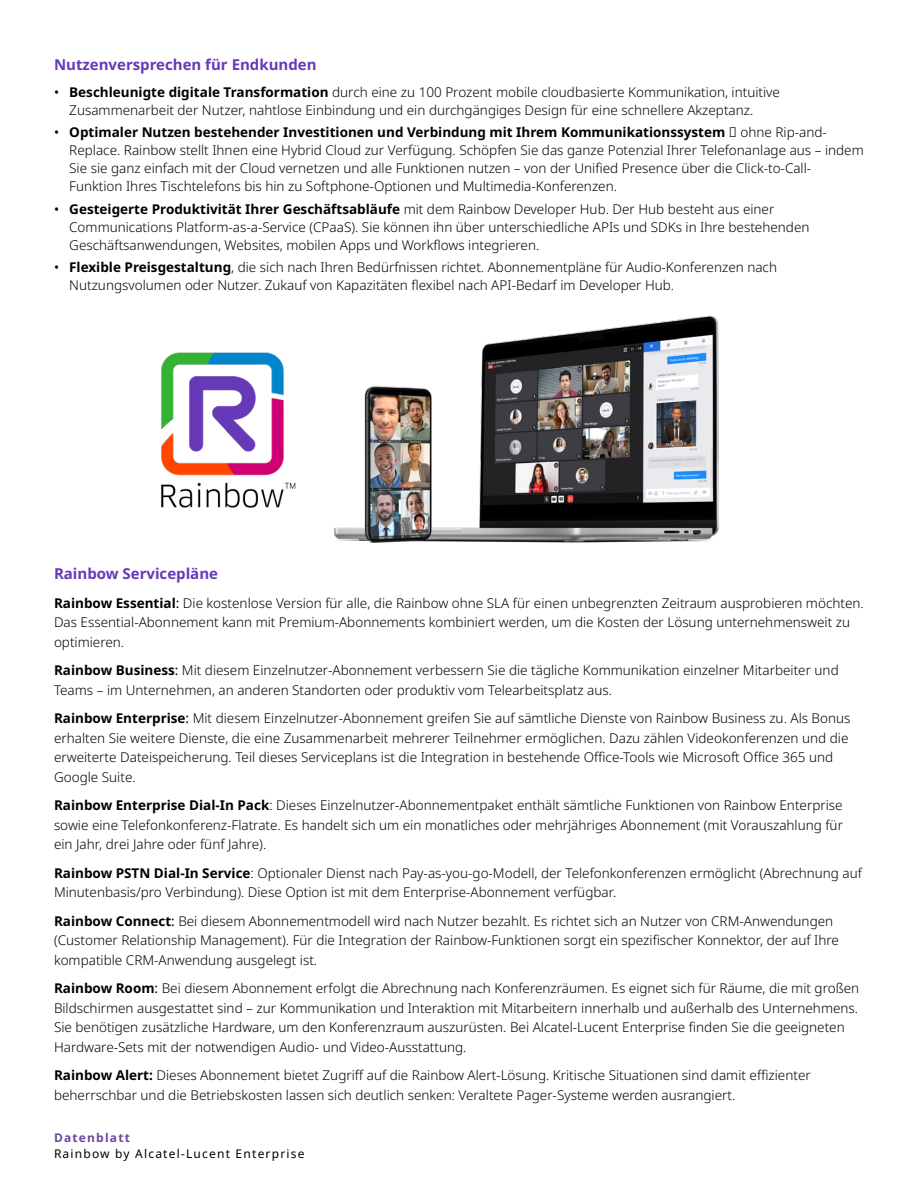
<style>
.page{position:relative;width:918px;height:1188px;background:#fff}
.page>*{position:absolute;margin:0;border:0;box-sizing:border-box;transform-origin:0 0}
.t1{font:700 15px "Noto Sans";color:#6639b7}
.t2{font:300 13.5px/19.5px "Noto Sans";color:#000}
.t3{font:12px "Noto Sans";letter-spacing:.1em;color:#000}
.t4{font:700 12px "Noto Sans";letter-spacing:.1em;color:#6b489d}
.s1{font-weight:400}
.s2{font-weight:700}
</style>
<div class="page">
<img style="left:334px;top:315px;width:385px;height:228px">
<img style="left:161px;top:352px;width:135px;height:156px">
<p class="t1" style="left:54px;top:54px;width:264px">Nutzenversprechen für Endkunden</p>
<p class="t2" style="left:69px;top:83px;width:712px;line-height:18px;text-indent:-15px"><span class="s1">•</span> <span class="s2">Beschleunigte digitale Transformation</span> durch eine zu 100 Prozent mobile cloudbasierte Kommunikation, intuitive<br>Zusammenarbeit der Nutzer, nahtlose Einbindung und ein durchgängiges Design für eine schnellere Akzeptanz.</p>
<p class="t2" style="left:69px;top:124px;width:796px;line-height:18px;text-indent:-15px"><span class="s1">•</span> <span class="s2">Optimaler Nutzen bestehender Investitionen und Verbindung mit Ihrem Kommunikationssystem</span> − ohne Rip-and-Replace. Rainbow stellt Ihnen eine Hybrid Cloud zur Verfügung. Schöpfen Sie das ganze Potenzial Ihrer Telefonanlage aus – indem Sie sie ganz einfach mit der Cloud vernetzen und alle Funktionen nutzen – von der Unified Presence über die Click-to-Call-Funktion Ihres Tischtelefons bis hin zu Softphone-Optionen und Multimedia-Konferenzen.</p>
<p class="t2" style="left:69px;top:200px;width:742px;line-height:18px;text-indent:-15px"><span class="s1">•</span> <span class="s2">Gesteigerte Produktivität Ihrer Geschäftsabläufe</span> mit dem Rainbow Developer Hub. Der Hub besteht aus einer<br>Communications Platform-as-a-Service (CPaaS). Sie können ihn über unterschiedliche APIs und SDKs in Ihre bestehenden<br>Geschäftsanwendungen, Websites, mobilen Apps und Workflows integrieren.</p>
<p class="t2" style="left:69px;top:258px;width:709px;line-height:18px;text-indent:-15px"><span class="s1">•</span> <span class="s2">Flexible Preisgestaltung</span>, die sich nach Ihren Bedürfnissen richtet. Abonnementpläne für Audio-Konferenzen nach<br>Nutzungsvolumen oder Nutzer. Zukauf von Kapazitäten flexibel nach API-Bedarf im Developer Hub.</p>
<p class="t1" style="left:54px;top:563px;width:166px">Rainbow Servicepläne</p>
<p class="t2" style="left:54px;top:594px;width:811px"><span class="s2">Rainbow Essential</span><span class="s1">:</span> Die kostenlose Version für alle, die Rainbow ohne SLA für einen unbegrenzten Zeitraum ausprobieren möchten.<br>Das Essential-Abonnement kann mit Premium-Abonnements kombiniert werden, um die Kosten der Lösung unternehmensweit zu optimieren.</p>
<p class="t2" style="left:54px;top:661px;width:786px"><span class="s2">Rainbow Business</span><span class="s1">:</span> Mit diesem Einzelnutzer-Abonnement verbessern Sie die tägliche Kommunikation einzelner Mitarbeiter und<br>Teams – im Unternehmen, an anderen Standorten oder produktiv vom Telearbeitsplatz aus.</p>
<p class="t2" style="left:54px;top:709px;width:798px"><span class="s2">Rainbow Enterprise</span><span class="s1">:</span> Mit diesem Einzelnutzer-Abonnement greifen Sie auf sämtliche Dienste von Rainbow Business zu. Als Bonus erhalten Sie weitere Dienste, die eine Zusammenarbeit mehrerer Teilnehmer ermöglichen. Dazu zählen Videokonferenzen und die erweiterte Dateispeicherung. Teil dieses Serviceplans ist die Integration in bestehende Office-Tools wie Microsoft Office 365 und Google Suite.</p>
<p class="t2" style="left:54px;top:796px;width:791px;text-align:justify"><span class="s2">Rainbow Enterprise Dial-In Pack</span>: Dieses Einzelnutzer-Abonnementpaket enthält sämtliche Funktionen von Rainbow Enterprise sowie eine Telefonkonferenz-Flatrate. Es handelt sich um ein monatliches oder mehrjähriges Abonnement (mit Vorauszahlung für ein Jahr, drei Jahre oder fünf Jahre).</p>
<p class="t2" style="left:54px;top:864px;width:809px"><span class="s2">Rainbow PSTN Dial-In Service</span>: Optionaler Dienst nach Pay-as-you-go-Modell, der Telefonkonferenzen ermöglicht (Abrechnung auf<br>Minutenbasis/pro Verbindung). Diese Option ist mit dem Enterprise-Abonnement verfügbar.</p>
<p class="t2" style="left:54px;top:912px;width:786px"><span class="s2">Rainbow Connect</span><span class="s1">:</span> Bei diesem Abonnementmodell wird nach Nutzer bezahlt. Es richtet sich an Nutzer von CRM-Anwendungen (Customer Relationship Management). Für die Integration der Rainbow-Funktionen sorgt ein spezifischer Konnektor, der auf Ihre kompatible CRM-Anwendung ausgelegt ist.</p>
<p class="t2" style="left:54px;top:979px;width:807px"><span class="s2">Rainbow Room</span><span class="s1">:</span> Bei diesem Abonnement erfolgt die Abrechnung nach Konferenzräumen. Es eignet sich für Räume, die mit großen Bildschirmen ausgestattet sind – zur Kommunikation und Interaktion mit Mitarbeitern innerhalb und außerhalb des Unternehmens.<br>Sie benötigen zusätzliche Hardware, um den Konferenzraum auszurüsten. Bei Alcatel-Lucent Enterprise finden Sie die geeigneten Hardware-Sets mit der notwendigen Audio- und Video-Ausstattung.</p>
<p class="t2" style="left:54px;top:1066px;width:758px"><span class="s2">Rainbow Alert:</span> Dieses Abonnement bietet Zugriff auf die Rainbow Alert-Lösung. Kritische Situationen sind damit effizienter beherrschbar und die Betriebskosten lassen sich deutlich senken: Veraltete Pager-Systeme werden ausrangiert.</p>
<p class="t4" style="left:54px;top:1129px;width:78px">Datenblatt</p>
<p class="t3" style="left:54px;top:1146px;width:252px">Rainbow by Alcatel-Lucent Enterprise</p>
</div>
